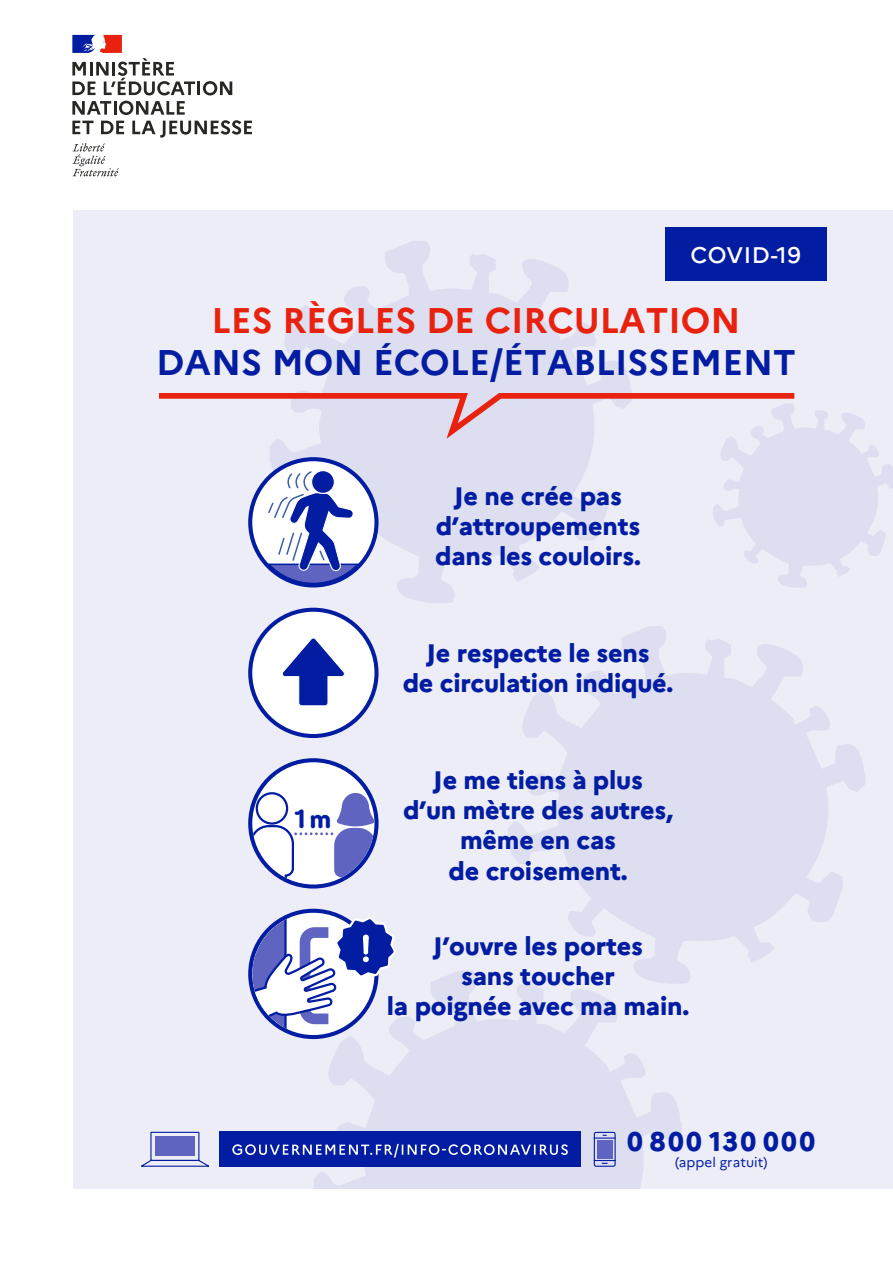
<style>
.page{position:relative;width:893px;height:1263px;background:#fff}
.page>*{position:absolute;margin:0;border:0;box-sizing:border-box;transform-origin:0 0}
.t1{font:700 35.7px "Marianne";color:#021ca2}
.t2{font:700 35.7px "Marianne";color:#e9220f}
.t3{font:800 27px "Marianne";letter-spacing:.095em;color:#021ca2}
.t4{font:700 26.55px "Router";color:#021ca2}
.t5{font:800 25.2px/30.3px "Marianne";letter-spacing:-.01em;color:#021ca2;text-align:center}
.t6{font:500 22.65px "Marianne";letter-spacing:.02em;color:#fff}
.t7{font:13.5px "Marianne";letter-spacing:.005em;color:#021ca2}
</style>
<div class="page">
<svg style="left:72px;top:101px;width:180px;height:75px"></svg>
<svg style="left:72px;top:35px;width:160px;height:60px"></svg>
<div style="left:74px;top:211px;width:819px;height:978px;background:#ecedf7"></div>
<svg style="left:284px;top:241px;width:347px;height:362px"></svg>
<svg style="left:508px;top:626px;width:357px;height:357px;fill:#dddff1"></svg>
<svg style="left:314px;top:970px;width:368px;height:219px;fill:#dddff1"></svg>
<div style="left:665px;top:227px;width:161px;height:54px;background:#021ca2"></div>
<svg style="left:141px;top:1131px;width:69px;height:36px"></svg>
<div style="left:155px;top:1136px;width:40px;height:20px;background:#5f64c0"></div>
<hr style="left:594px;top:1137px;width:22px;height:2px;background:#021ca2">
<div style="left:594px;top:1132px;width:22px;height:35px;border:1px solid #021ca2;border-radius:2px"></div>
<svg style="left:594px;top:1160px;width:22px;height:4px"></svg>
<div style="left:597px;top:1140px;width:16px;height:18px;background:#5f64c0"></div>
<div style="left:219px;top:1132px;width:362px;height:35px;background:#021ca2"></div>
<svg style="left:232px;top:1144px;width:336px;height:13px"></svg>
<svg style="left:159px;top:390px;width:734px;height:198px"></svg>
<svg style="left:248px;top:608px;width:131px;height:130px"></svg>
<svg style="left:248px;top:758px;width:131px;height:130px"></svg>
<svg style="left:248px;top:909px;width:148px;height:130px"></svg>
<p class="t6" style="left:691px;top:241px;width:112px">COVID-19</p>
<h1 class="t2" style="left:212px;top:298px;width:530px">LES RÈGLES DE CIRCULATION</h1>
<h1 class="t1" style="left:156px;top:341px;width:641px">DANS MON ÉCOLE/ÉTABLISSEMENT</h1>
<p class="t5" style="left:435px;top:481px;width:207px">Je ne crée pas d’attroupements dans les couloirs.</p>
<p class="t4" style="left:295px;top:798px;width:38px">1 m</p>
<p class="t5" style="left:403px;top:638px;width:272px">Je respecte le sens<br>de circulation indiqué.</p>
<p class="t5" style="left:403px;top:765px;width:271px">Je me tiens à plus<br>d’un mètre des autres, même en cas<br>de croisement.</p>
<p class="t5" style="left:387px;top:930px;width:304px">J’ouvre les portes<br>sans toucher<br>la poignée avec ma main.</p>
<p class="t3" style="left:627px;top:1124px;width:190px">0 800 130 000</p>
<p class="t7" style="left:675px;top:1154px;width:94px">(appel gratuit)</p>
</div>
